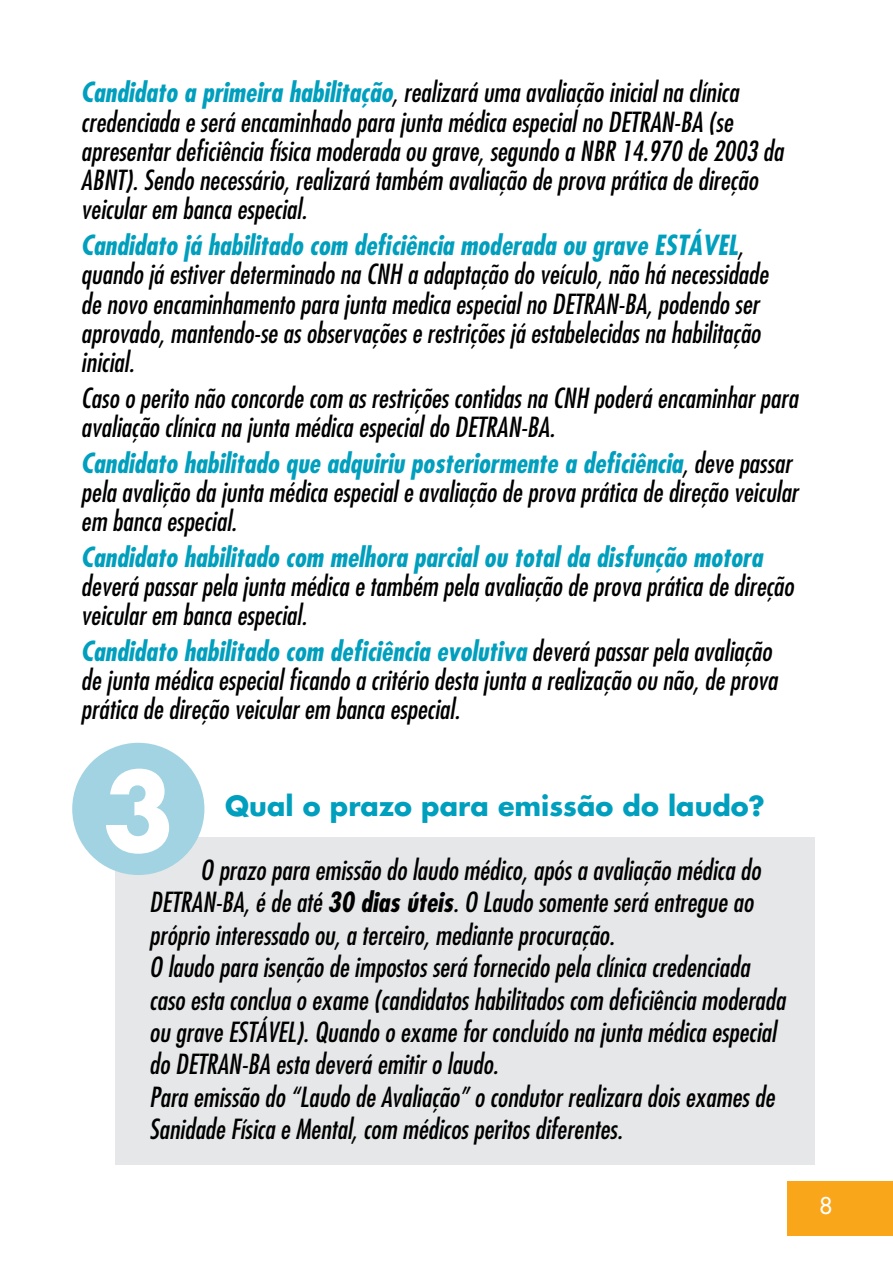
<style>
.page{position:relative;width:893px;height:1276px;background:#fff}
.page>*{position:absolute;margin:0;border:0;box-sizing:border-box;transform-origin:0 0}
.t1{font:700 104.62px "Futura";color:#fff}
.t2{font:italic condensed 27px/29.2px "Futura";color:#000}
.t3{font:italic 700 condensed 27px/35.6px "Futura";color:#009fbe}
.t4{font:700 27px "Futura";color:#009fbe}
.t5{font:22.5px "Futura";color:#fff}
.s1{font-weight:700;color:#009fbe}
.s2{font-weight:400;color:#000}
.s3{font-weight:700}
</style>
<div class="page">
<div style="left:787px;top:1181px;width:106px;height:54px;background:#faa61a"></div>
<div style="left:116px;top:837px;width:699px;height:327px;background:#e6e7e8"></div>
<div style="left:72px;top:743px;width:132px;height:132px;background:#a1d3e2;border-radius:50%"></div>
<p class="t2" style="left:81px;top:78px;width:659px"><span class="s1">Candidato a primeira habilitação</span>, realizará uma avaliação inicial na clínica credenciada e será encaminhado para junta médica especial no detran</p>
<p class="t2" style="left:81px;top:107px;width:704px;text-indent:593px">-ba (se apresentar deficiência física moderada ou grave, segundo a nbr 14.970 de 2003 da abnt). Sendo necessário, realizará também avaliação de prova prática de direção veicular em banca especial.</p>
<p class="t2" style="left:81px;top:230px;width:689px"><span class="s1">Candidato já habilitado com deficiência moderada ou grave estável</span>, quando já estiver determinado na cnh a adaptação do veículo, não há necessidade de novo encaminhamento para junta medica especial no detran</p>
<p class="t2" style="left:81px;top:289px;width:681px;text-align:justify;text-indent:537px">-ba, podendo ser aprovado, mantendo-se as observações e restrições já estabelecidas na habilitação inicial.</p>
<p class="t2" style="left:81px;top:383px;width:718px">Caso o perito não concorde com as restrições contidas na cnh poderá encaminhar para avaliação clínica na junta médica especial do detran</p>
<p class="t3" style="left:81px;top:409px;width:712px;text-indent:439px"><span class="s2">-ba.<br></span>Candidato habilitado que adquiriu posteriormente a deficiência<span class="s2">, deve passar</span></p>
<p class="t2" style="left:81px;top:477px;width:719px">pela avalição da junta médica especial e avaliação de prova prática de direção veicular em banca especial.</p>
<p class="t3" style="left:81px;top:539px;width:684px">Candidato habilitado com melhora parcial ou total da disfunção motora</p>
<p class="t2" style="left:81px;top:571px;width:714px">deverá passar pela junta médica e também pela avaliação de prova prática de direção veicular em banca especial.</p>
<p class="t2" style="left:81px;top:636px;width:698px"><span class="s1">Candidato habilitado com deficiência evolutiva</span> deverá passar pela avaliação de junta médica especial ficando a critério desta junta a realização ou não, de prova prática de direção veicular em banca especial.</p>
<h1 class="t1" style="left:102px;top:742px;width:73px">3</h1>
<p class="t2" style="left:149px;top:853px;width:638px;line-height:32.4px;text-indent:51px">O prazo para emissão do laudo médico, após a avaliação médica do DETRAN-BA, é de até <span class="s3">30 dias úteis</span>. O Laudo somente será entregue ao próprio interessado ou, a terceiro, mediante procuração.<br>O laudo para isenção de impostos será fornecido pela clínica credenciada caso esta conclua o exame (candidatos habilitados com deficiência moderada ou grave ESTÁVEL). Quando o exame for concluído na junta médica especial do DETRAN-BA esta deverá emitir o laudo.<br>Para emissão do “Laudo de Avaliação” o condutor realizara dois exames de Sanidade Física e Mental, com médicos peritos diferentes.</p>
<p class="t4" style="left:225px;top:788px;width:541px">Qual o prazo para emissão do laudo?</p>
<p class="t5" style="left:819px;top:1191px;width:15px">8</p>
</div>
